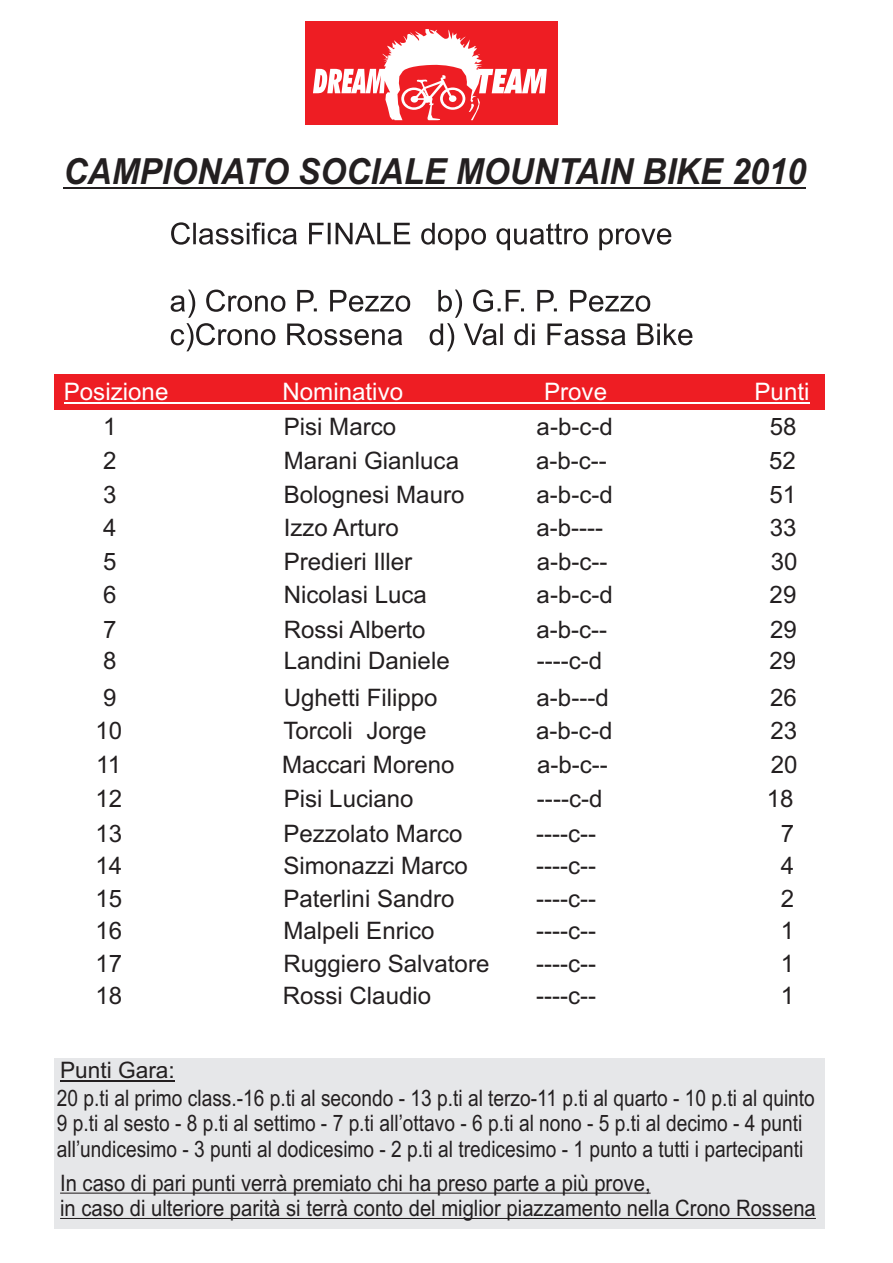
<style>
.page{position:relative;width:893px;height:1263px;background:#fff}
.page>*{position:absolute;margin:0;border:0;box-sizing:border-box;transform-origin:0 0}
.t1{font:italic 700 36px "Arial";color:#231f20;scale:.93 1}
.t2{font:24.15px "Arial";color:#fff}
.t3{font:24px/32.5px "Arial";color:#231f20;text-align:justify}
.t4{font:22.65px/25.3px "Arial";color:#231f20;scale:.84 1}
.t5{font:22.65px/25.3px "Arial";color:#231f20;scale:.89 1}
.t6{font:22.65px "Arial";color:#231f20}
</style>
<div class="page">
<div style="left:54px;top:374px;width:771px;height:35px;background:#ee1d23"></div>
<div style="left:54px;top:1058px;width:771px;height:170px;background:#e6e7e9"></div>
<div style="left:305px;top:22px;width:252px;height:103px;background:#ee1d23"></div>
<svg style="left:313px;top:29px;width:234px;height:91px"></svg>
<hr style="left:63px;top:188px;width:743px;height:1px;background:#231f20">
<svg style="left:171px;top:222px;width:500px;height:68px"></svg>
<svg style="left:171px;top:290px;width:521px;height:61px"></svg>
<hr style="left:64px;top:402px;width:745px;height:1px;background:#fff">
<hr style="left:60px;top:1080px;width:115px;height:1px;background:#231f20">
<hr style="left:60px;top:1192px;width:591px;height:1px;background:#231f20">
<hr style="left:60px;top:1218px;width:756px;height:1px;background:#231f20">
<h1 class="t1" style="left:63px;top:158px;width:800px">CAMPIONATO SOCIALE MOUNTAIN BIKE 2010</h1>
<p class="t2" style="left:64px;top:382px;width:106px">Posizione</p>
<p class="t2" style="left:282px;top:382px;width:122px">Nominativo</p>
<p class="t2" style="left:544px;top:382px;width:65px">Prove</p>
<p class="t2" style="left:754px;top:382px;width:56px">Punti</p>
<p class="t3" style="left:103px;top:412px;width:15px">1</p>
<p class="t3" style="left:284px;top:412px;width:114px">Pisi Marco</p>
<p class="t3" style="left:537px;top:412px;width:78px">a-b-c-d</p>
<p class="t3" style="left:770px;top:412px;width:28px">58</p>
<p class="t3" style="left:103px;top:446px;width:15px">2</p>
<p class="t3" style="left:284px;top:446px;width:177px">Marani Gianluca</p>
<p class="t3" style="left:536px;top:446px;width:72px">a-b-c--</p>
<p class="t3" style="left:769px;top:446px;width:28px">52</p>
<p class="t3" style="left:103px;top:480px;width:15px">3</p>
<p class="t3" style="left:284px;top:480px;width:182px">Bolognesi Mauro</p>
<p class="t3" style="left:537px;top:480px;width:78px">a-b-c-d</p>
<p class="t3" style="left:770px;top:480px;width:28px">51</p>
<p class="t3" style="left:103px;top:514px;width:15px">4</p>
<p class="t3" style="left:284px;top:514px;width:117px">Izzo Arturo</p>
<p class="t3" style="left:536px;top:514px;width:68px">a-b----</p>
<p class="t3" style="left:770px;top:514px;width:28px">33</p>
<p class="t3" style="left:103px;top:548px;width:15px">5</p>
<p class="t3" style="left:284px;top:548px;width:130px">Predieri Iller</p>
<p class="t3" style="left:537px;top:548px;width:72px">a-b-c--</p>
<p class="t3" style="left:771px;top:548px;width:28px">30</p>
<p class="t3" style="left:103px;top:580px;width:15px">6</p>
<p class="t3" style="left:284px;top:580px;width:145px">Nicolasi Luca</p>
<p class="t3" style="left:537px;top:580px;width:78px">a-b-c-d</p>
<p class="t3" style="left:770px;top:580px;width:28px">29</p>
<p class="t3" style="left:103px;top:615px;width:15px">7</p>
<p class="t3" style="left:284px;top:615px;width:143px">Rossi Alberto</p>
<p class="t3" style="left:536px;top:615px;width:72px">a-b-c--</p>
<p class="t3" style="left:770px;top:615px;width:28px">29</p>
<p class="t3" style="left:103px;top:647px;width:15px">8</p>
<p class="t3" style="left:284px;top:647px;width:167px">Landini Daniele</p>
<p class="t3" style="left:537px;top:647px;width:67px">----c-d</p>
<p class="t3" style="left:769px;top:647px;width:28px">29</p>
<p class="t3" style="left:103px;top:683px;width:15px">9</p>
<p class="t3" style="left:284px;top:683px;width:155px">Ughetti Filippo</p>
<p class="t3" style="left:537px;top:683px;width:74px">a-b---d</p>
<p class="t3" style="left:770px;top:683px;width:28px">26</p>
<p class="t3" style="left:95px;top:717px;width:28px">10</p>
<p class="t3" style="left:770px;top:717px;width:28px">23</p>
<p class="t3" style="left:283px;top:717px;width:71px">Torcoli</p>
<p class="t3" style="left:366px;top:717px;width:62px">Jorge</p>
<p class="t3" style="left:536px;top:717px;width:78px">a-b-c-d</p>
<p class="t3" style="left:96px;top:751px;width:26px">11</p>
<p class="t3" style="left:282px;top:751px;width:174px">Maccari Moreno</p>
<p class="t3" style="left:537px;top:751px;width:72px">a-b-c--</p>
<p class="t3" style="left:771px;top:751px;width:28px">20</p>
<p class="t3" style="left:95px;top:784px;width:28px">12</p>
<p class="t3" style="left:284px;top:784px;width:131px">Pisi Luciano</p>
<p class="t3" style="left:537px;top:784px;width:67px">----c-d</p>
<p class="t3" style="left:767px;top:784px;width:28px">18</p>
<p class="t3" style="left:95px;top:819px;width:28px">13<br>14<br>15<br>16<br>17<br>18</p>
<p class="t6" style="left:60px;top:1062px;width:116px">Punti Gara:</p>
<p class="t3" style="left:283px;top:819px;width:208px;text-align:left">Pezzolato Marco<br>Simonazzi Marco<br>Paterlini Sandro<br>Malpeli Enrico<br>Ruggiero Salvatore<br>Rossi Claudio</p>
<p class="t3" style="left:536px;top:819px;width:62px">----c-- ----c-- ----c-- ----c-- ----c-- ----c--</p>
<p class="t3" style="left:781px;top:819px;width:15px">7<br>4<br>2<br>1<br>1<br>1</p>
<p class="t4" style="left:57px;top:1087px;width:904px">20 p.ti al primo class.-16 p.ti al secondo - 13 p.ti al terzo-11 p.ti al quarto - 10 p.ti al quinto<br>9 p.ti al sesto - 8 p.ti al settimo - 7 p.ti all’ottavo - 6 p.ti al nono - 5 p.ti al decimo - 4 punti all’undicesimo - 3 punti al dodicesimo - 2 p.ti al tredicesimo - 1 punto a tutti i partecipanti</p>
<p class="t5" style="left:60px;top:1172px;width:851px">In caso di pari punti verrà premiato chi ha preso parte a più prove,<br>in caso di ulteriore parità si terrà conto del miglior piazzamento nella Crono Rossena</p>
</div>
